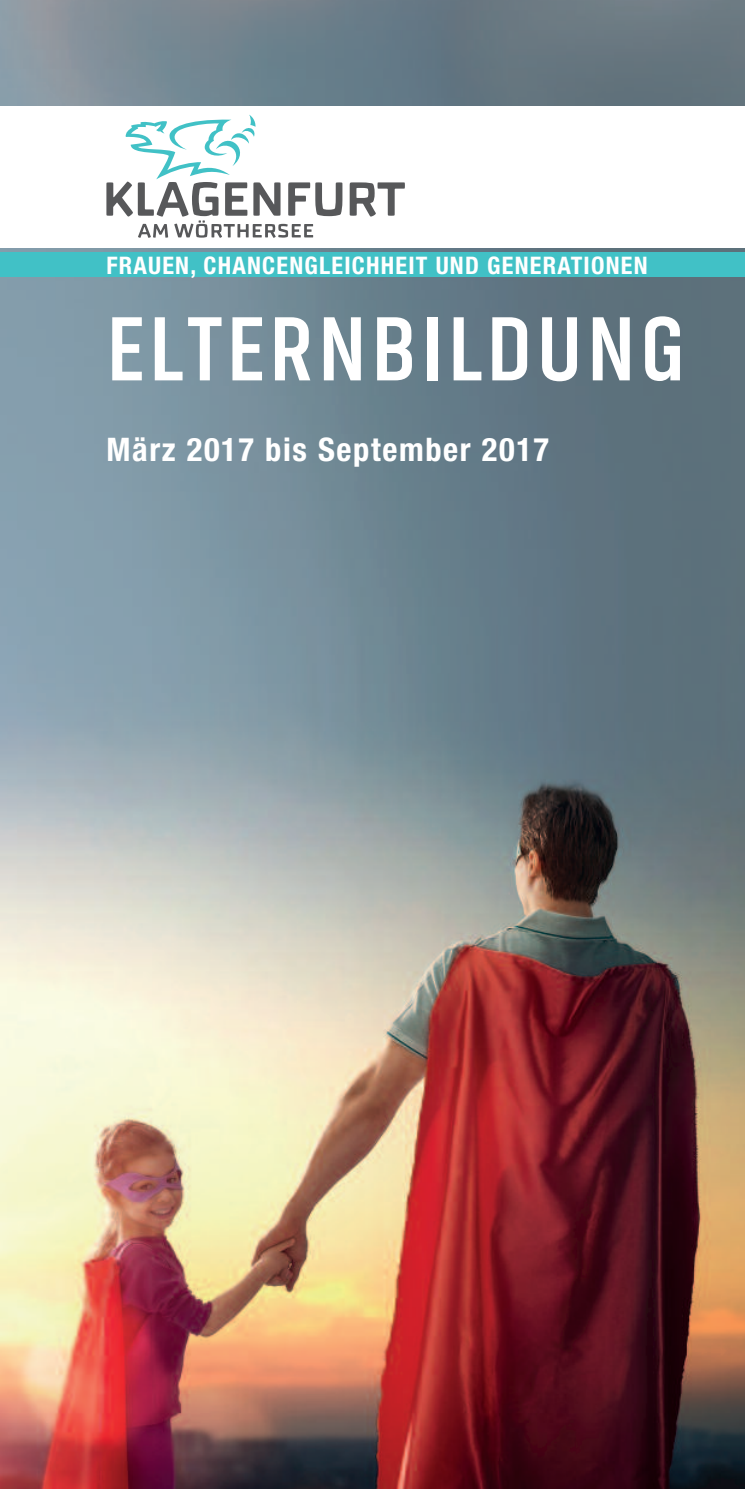
<style>
.page{position:relative;width:745px;height:1489px;background:#fff}
.page>*{position:absolute;margin:0;border:0;box-sizing:border-box;transform-origin:0 0}
.t1{font:700 92.5px "Akhand";letter-spacing:.05em;color:#fff}
.t2{font:700 condensed 32.5px "Helvetica Neue";letter-spacing:.05em;color:#fff}
.t3{font:700 condensed 24.25px "Helvetica Neue";letter-spacing:.05em;color:#fff}
</style>
<div class="page">
<img style="left:0;top:0;width:744px;height:1488px">
<div style="left:0;top:106px;width:744px;height:142px;background:#fff"></div>
<svg style="left:349px;top:182px;width:55px;height:34px"></svg>
<svg style="left:106px;top:115px;width:236px;height:123px"></svg>
<div style="left:0;top:252px;width:744px;height:24px;background:#41c1c6"></div>
<p class="t3" style="left:106px;top:256px;width:542px">FRAUEN, CHANCENGLEICHHEIT UND GENERATIONEN</p>
<h1 class="t1" style="left:106px;top:312px;width:580px">ELTERNBILDUNG</h1>
<h2 class="t2" style="left:106px;top:437px;width:444px">März 2017 bis September 2017</h2>
</div>
